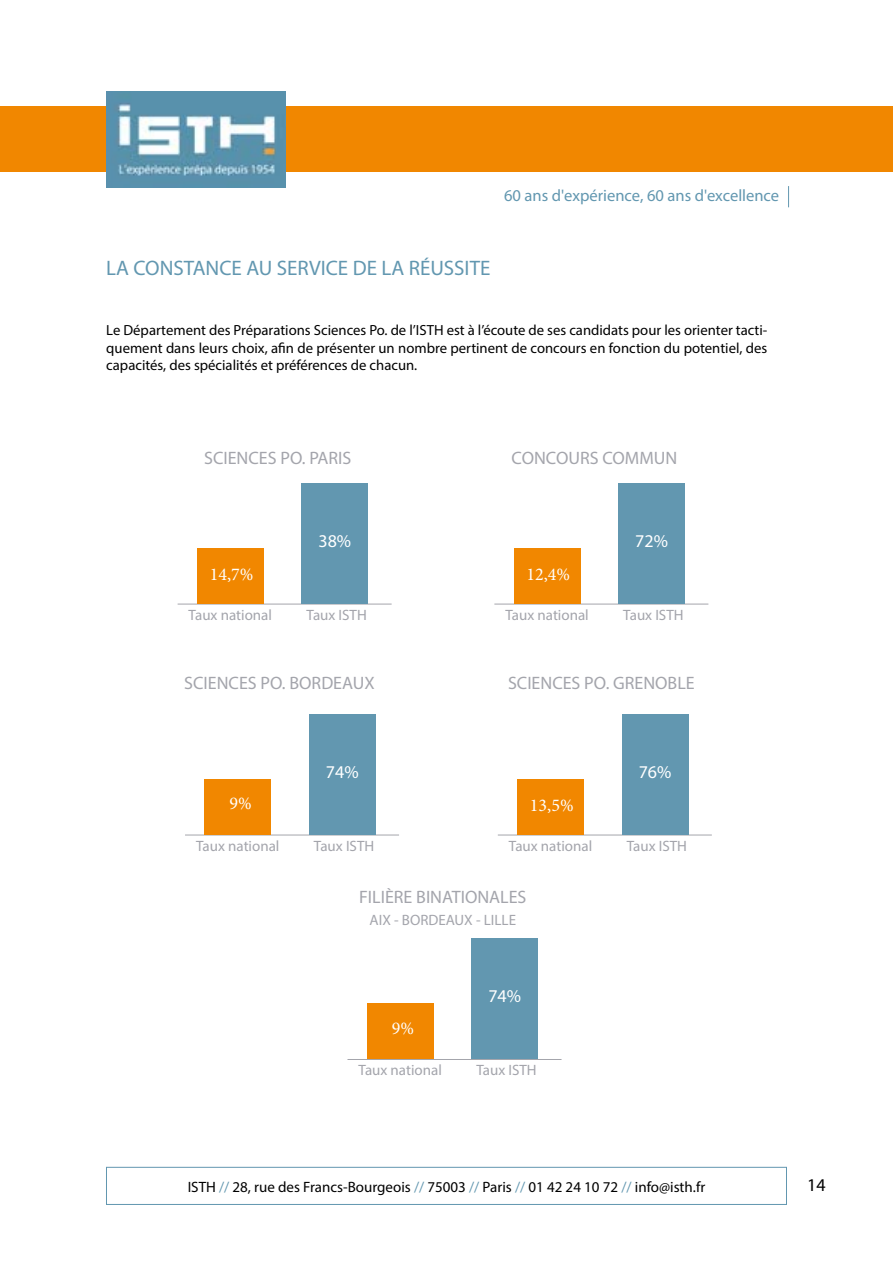
<style>
.page{position:relative;width:893px;height:1263px;background:#fff}
.page>*{position:absolute;margin:0;border:0;box-sizing:border-box;transform-origin:0 0}
.t1{font:21px "Myriad Pro";color:#6297b0}
.t2{font:18px "Myriad Pro";color:#a4a5ac}
.t3{font:18px "Minion Pro";color:#fff}
.t4{font:18px "Myriad Pro";color:#fff}
.t5{font:18px "Myriad Pro";color:#000}
.t6{font:16.5px "Myriad Pro";color:#6297b0}
.t7{font:15px "Myriad Pro";color:#a4a5ac}
.t8{font:15px "Myriad Pro";color:#000}
.t9{font:14.7px/17.7px "Myriad Pro";color:#000;text-align:justify}
.s1{color:#6297b0}
</style>
<div class="page">
<svg style="left:788px;top:186px;width:1px;height:21px"></svg>
<div style="left:106px;top:1167px;width:681px;height:37px;border:1px solid #6297b0"></div>
<hr style="left:178px;top:604px;width:214px;height:1px;background:#a4a5ac">
<div style="left:302px;top:483px;width:66px;height:120px;background:#6297b0"></div>
<div style="left:197px;top:548px;width:66px;height:55px;background:#f18700"></div>
<hr style="left:494px;top:604px;width:214px;height:1px;background:#a4a5ac">
<div style="left:619px;top:483px;width:66px;height:120px;background:#6297b0"></div>
<div style="left:514px;top:548px;width:66px;height:55px;background:#f18700"></div>
<hr style="left:185px;top:835px;width:214px;height:1px;background:#a4a5ac">
<div style="left:309px;top:714px;width:66px;height:120px;background:#6297b0"></div>
<div style="left:205px;top:779px;width:66px;height:55px;background:#f18700"></div>
<hr style="left:498px;top:835px;width:214px;height:1px;background:#a4a5ac">
<div style="left:622px;top:714px;width:66px;height:120px;background:#6297b0"></div>
<div style="left:517px;top:779px;width:67px;height:55px;background:#f18700"></div>
<hr style="left:347px;top:1059px;width:214px;height:1px;background:#a4a5ac">
<div style="left:472px;top:938px;width:66px;height:121px;background:#6297b0"></div>
<div style="left:367px;top:1004px;width:66px;height:55px;background:#f18700"></div>
<div style="left:0;top:106px;width:893px;height:66px;background:#f18700"></div>
<img style="left:106px;top:92px;width:180px;height:95px">
<p class="t6" style="left:504px;top:185px;width:277px">60 ans d'expérience, 60 ans d'excellence</p>
<h1 class="t1" style="left:106px;top:255px;width:386px">LA CONSTANCE AU SERVICE DE LA RÉUSSITE</h1>
<p class="t9" style="left:106px;top:321px;width:662px">Le Département des Préparations Sciences Po. de l’ISTH est à l’écoute de ses candidats pour les orienter tacti&shy;quement dans leurs choix, afin de présenter un nombre pertinent de concours en fonction du potentiel, des capacités, des spécialités et préférences de chacun.</p>
<p class="t2" style="left:204px;top:446px;width:149px">SCIENCES PO. PARIS</p>
<p class="t2" style="left:512px;top:446px;width:167px">CONCOURS COMMUN</p>
<p class="t4" style="left:318px;top:530px;width:34px">38%</p>
<p class="t4" style="left:635px;top:530px;width:34px">72%</p>
<p class="t3" style="left:210px;top:562px;width:45px">14,7%</p>
<p class="t3" style="left:527px;top:562px;width:45px">12,4%</p>
<p class="t7" style="left:189px;top:606px;width:85px">Taux national</p>
<p class="t7" style="left:306px;top:606px;width:62px">Taux ISTH</p>
<p class="t7" style="left:505px;top:606px;width:85px">Taux national</p>
<p class="t7" style="left:623px;top:606px;width:62px">Taux ISTH</p>
<p class="t2" style="left:184px;top:672px;width:192px">SCIENCES PO. BORDEAUX</p>
<p class="t2" style="left:508px;top:672px;width:188px">SCIENCES PO. GRENOBLE</p>
<p class="t4" style="left:326px;top:761px;width:34px">74%</p>
<p class="t4" style="left:639px;top:761px;width:34px">76%</p>
<p class="t3" style="left:229px;top:791px;width:24px">9%</p>
<p class="t3" style="left:530px;top:793px;width:45px">13,5%</p>
<p class="t7" style="left:196px;top:836px;width:85px">Taux national</p>
<p class="t7" style="left:314px;top:836px;width:62px">Taux ISTH</p>
<p class="t7" style="left:509px;top:836px;width:85px">Taux national</p>
<p class="t7" style="left:627px;top:836px;width:62px">Taux ISTH</p>
<p class="t2" style="left:359px;top:886px;width:169px">FILIÈRE BINATIONALES</p>
<p class="t7" style="left:370px;top:911px;width:148px">AIX - BORDEAUX - LILLE</p>
<p class="t3" style="left:392px;top:1016px;width:24px">9%</p>
<p class="t4" style="left:488px;top:985px;width:34px">74%</p>
<p class="t7" style="left:358px;top:1061px;width:85px">Taux national</p>
<p class="t7" style="left:476px;top:1061px;width:62px">Taux ISTH</p>
<p class="t8" style="left:188px;top:1177px;width:519px">ISTH <span class="s1">//</span> 28, rue des Francs-Bourgeois <span class="s1">//</span> 75003 <span class="s1">//</span> Paris <span class="s1">//</span> 01 42 24 10 72 <span class="s1">//</span> info@isth.fr</p>
<p class="t5" style="left:807px;top:1174px;width:20px">14</p>
</div>
